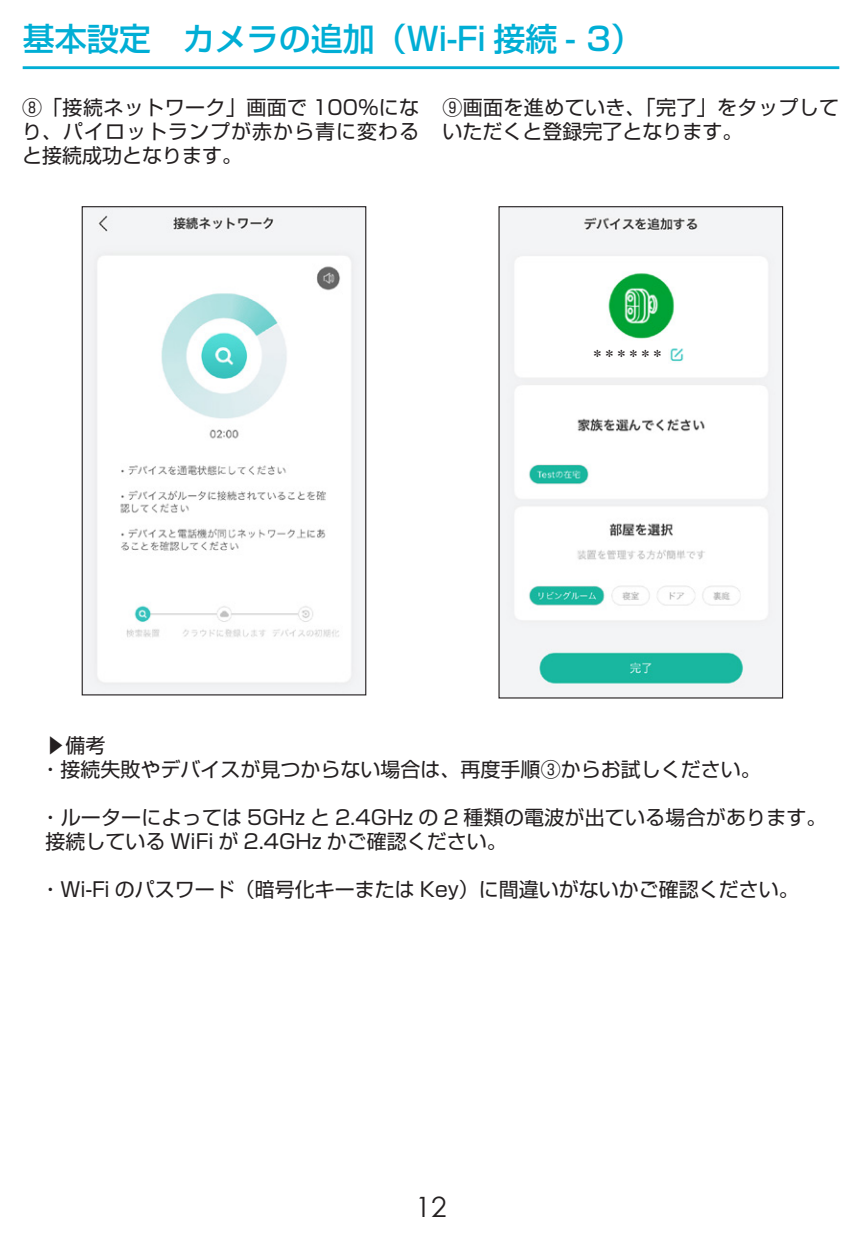
<style>
.page{position:relative;width:862px;height:1248px;background:#fff}
.page>*{position:absolute;margin:0;border:0;box-sizing:border-box;transform-origin:0 0}
.t1{font:500 32px "Shin Go Pro";color:#00aed5}
.t2{font:28px "Century Gothic";color:#231f20}
.段落スタイル_1{font:20px/24px "Shin Go Pro";color:#231f20}
.段落スタイル_1-2{font:20px/24px "Shin Go Pro";letter-spacing:.02em;color:#231f20}
.t3{font:300 12px "Shin Go Pro";color:#231f20}
</style>
<div class="page">
<hr style="left:23px;top:66px;width:816px;height:3px;background:#00aed5">
<img style="left:84px;top:208px;width:280px;height:485px">
<div style="left:82px;top:206px;width:284px;height:489px;border:1px solid #231f20"></div>
<img style="left:500px;top:208px;width:281px;height:488px">
<div style="left:498px;top:206px;width:285px;height:492px;border:1px solid #231f20"></div>
<div style="left:591px;top:345px;width:77px;height:19px;background:#fff"></div>
<p class="t1" style="left:23px;top:12px;width:621px">基本設定　カメラの追加（Wi-Fi 接続 - 3）</p>
<p class="段落スタイル_1" style="left:22px;top:93px;width:398px;text-align:justify">⑧「接続ネットワーク」画面で 100％になり、パイロットランプが赤から青に変わると接続成功となります。</p>
<p class="段落スタイル_1-2" style="left:442px;top:93px;width:398px">⑨画面を進めていき、「完了」をタップしていただくと登録完了となります。</p>
<p class="t3" style="left:591px;top:344px;width:73px">＊＊＊＊＊＊</p>
<p class="段落スタイル_1" style="left:46px;top:731px;width:61px">▶備考</p>
<p class="段落スタイル_1" style="left:41px;top:755px;width:721px">・接続失敗やデバイスが見つからない場合は、再度手順③からお試しください。</p>
<p class="段落スタイル_1" style="left:41px;top:803px;width:787px">・ルーターによっては 5GHz と 2.4GHz の 2 種類の電波が出ている場合があります。接続している WiFi が 2.4GHz かご確認ください。</p>
<p class="段落スタイル_1" style="left:41px;top:875px;width:760px">・Wi-Fi のパスワード（暗号化キーまたは Key）に間違いがないかご確認ください。</p>
<p class="t2" style="left:415px;top:1186px;width:33px">12</p>
</div>
